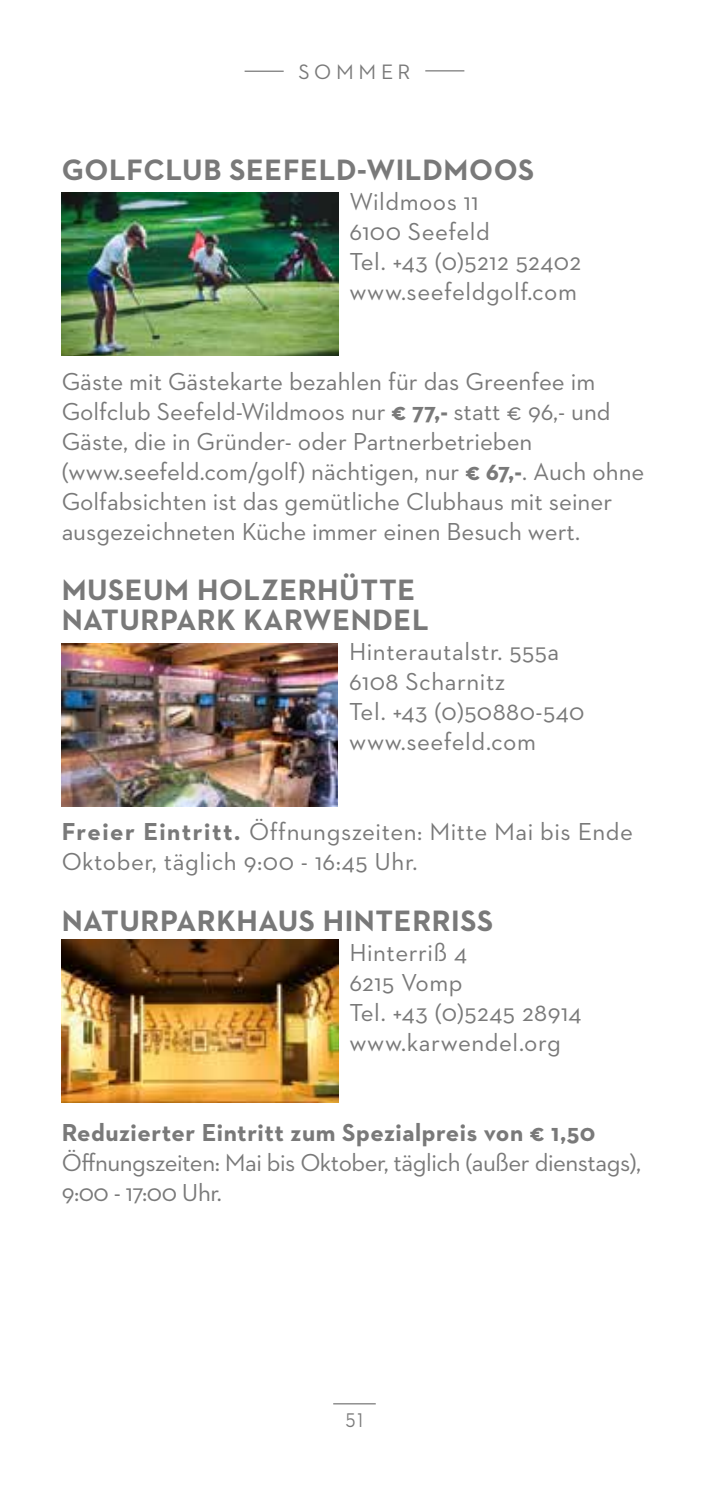
<style>
.page{position:relative;width:709px;height:1489px;background:#fff}
.page>*{position:absolute;margin:0;border:0;box-sizing:border-box;transform-origin:0 0}
.t1{font:700 30px/30px "Neutraface 2 Text";letter-spacing:.02em;color:#797979}
.t2{font:25px/30px "Neutraface 2 Text";color:#797979}
.t3{font:25px/30px "Neutraface 2 Text";letter-spacing:.02em;color:#797979}
.t4{font:25px/30px "Neutraface 2 Text";letter-spacing:-.02em;color:#797979}
.t5{font:700 25px "Neutraface 2 Text";letter-spacing:.02em;color:#797979}
.t6{font:21.25px "Neutraface 2 Text";letter-spacing:.22em;color:#797979}
.t7{font:20.25px "Neutraface 2 Text";color:#797979;scale:.87 1}
.s1{font-weight:700}
</style>
<div class="page">
<hr style="left:333px;top:1402px;width:43px;height:2px;background:#797979">
<img style="left:62px;top:939px;width:276px;height:162px">
<img style="left:61px;top:643px;width:277px;height:163px">
<hr style="left:425px;top:70px;width:39px;height:1px;background:#797979">
<hr style="left:244px;top:71px;width:40px;height:1px;background:#797979">
<img style="left:62px;top:193px;width:276px;height:163px">
<p class="t6" style="left:298px;top:58px;width:113px">SOMMER</p>
<p class="t1" style="left:62px;top:155px;width:474px">GOLFCLUB SEEFELD-WILDMOOS</p>
<p class="t3" style="left:349px;top:186px;width:233px">Wildmoos 11<br>6100 Seefeld<br>Tel. +43 (0)5212 52402 www.seefeldgolf.com</p>
<p class="t2" style="left:62px;top:366px;width:584px">Gäste mit Gästekarte bezahlen für das Greenfee im Golfclub Seefeld-Wildmoos nur <span class="s1">€ 77,-</span> statt € 96,- und Gäste, die in Gründer- oder Partnerbetrieben (www.seefeld.com/golf) nächtigen, nur <span class="s1">€ 67,-</span>. Auch ohne Golfabsichten ist das gemütliche Clubhaus mit seiner ausgezeichneten Küche immer einen Besuch wert.</p>
<p class="t1" style="left:62px;top:575px;width:368px">MUSEUM HOLZERHÜTTE<br>NATURPARK KARWENDEL</p>
<p class="t3" style="left:349px;top:636px;width:237px">Hinterautalstr. 555a<br>6108 Scharnitz<br>Tel. +43 (0)50880-540 www.seefeld.com</p>
<p class="t3" style="left:62px;top:816px;width:573px"><span class="s1">Freier Eintritt.</span> Öffnungszeiten: Mitte Mai bis Ende<br>Oktober, täglich 9:00 - 16:45 Uhr.</p>
<p class="t1" style="left:62px;top:905px;width:433px">NATURPARKHAUS HINTERRISS</p>
<p class="t3" style="left:349px;top:936px;width:234px">Hinterriß 4<br>6215 Vomp<br>Tel. +43 (0)5245 28914 www.karwendel.org</p>
<p class="t5" style="left:62px;top:1115px;width:535px">Reduzierter Eintritt zum Spezialpreis von € 1,50</p>
<p class="t4" style="left:62px;top:1146px;width:581px">Öffnungszeiten: Mai bis Oktober, täglich (außer dienstags),<br>9:00 - 17:00 Uhr.</p>
<p class="t7" style="left:346px;top:1407px;width:21px">51</p>
</div>
